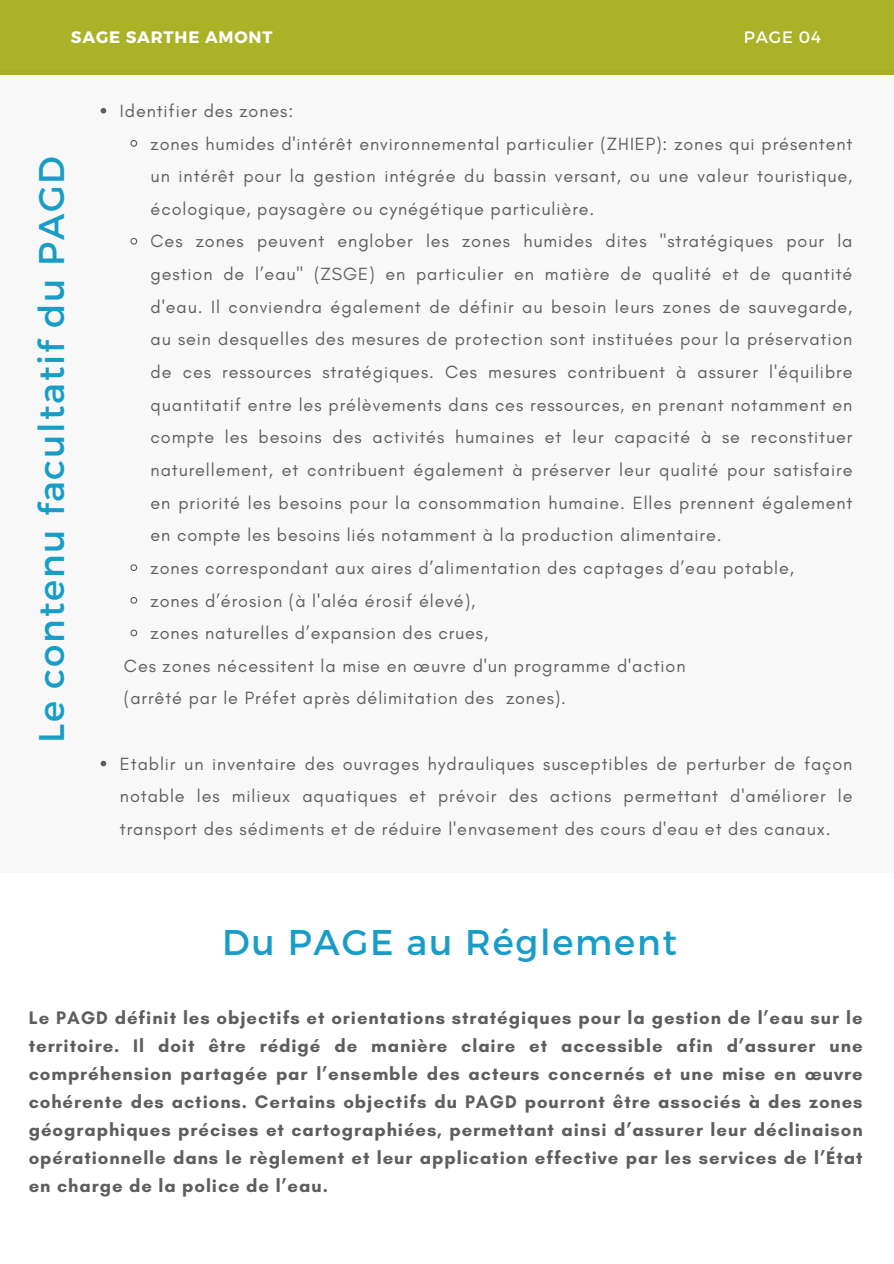
<style>
.page{position:relative;width:894px;height:1264px;background:#fff}
.page>*{position:absolute;margin:0;border:0;box-sizing:border-box;transform-origin:0 0}
.t1{font:35.7px "Montserrat";letter-spacing:.05em;color:#189dc7}
.t2{font:700 18.45px/28.2px "Glacial Indifference";letter-spacing:.05em;color:#5e5e5e;text-align:justify}
.t3{font:18px/32.7px "Glacial Indifference";letter-spacing:.05em;color:#5e5e5e;text-align:justify}
.t4{font:700 16.5px "Montserrat";letter-spacing:.05em;color:#fff}
.t5{font:16.5px "Montserrat";letter-spacing:.05em;color:#fff}
</style>
<div class="page">
<div style="left:0;top:0;width:893px;height:74px;background:#aab327"></div>
<div style="left:0;top:70px;width:893px;height:802px;background:#f8f8f8"></div>
<svg style="left:101px;top:108px;width:5px;height:5px"></svg>
<svg style="left:130px;top:140px;width:8px;height:7px"></svg>
<svg style="left:130px;top:237px;width:8px;height:8px"></svg>
<svg style="left:130px;top:564px;width:8px;height:7px"></svg>
<svg style="left:130px;top:597px;width:8px;height:7px"></svg>
<svg style="left:130px;top:629px;width:8px;height:8px"></svg>
<svg style="left:101px;top:760px;width:5px;height:6px"></svg>
<p class="t4" style="left:71px;top:27px;width:203px">SAGE SARTHE AMONT</p>
<h4 class="t5" style="left:743px;top:27px;width:79px">PAGE 04</h4>
<p class="t1" style="left:28px;top:743px;width:588px;rotate:-90deg">Le contenu facultatif du PAGD</p>
<p class="t3" style="left:120px;top:94px;width:175px">Identifier des zones:</p>
<p class="t3" style="left:150px;top:127px;width:703px">zones humides d'intérêt environnemental particulier (ZHIEP): zones qui présentent un intérêt pour la gestion intégrée du bassin versant, ou une valeur touristique, écologique, paysagère ou cynégétique particulière.</p>
<h1 class="t3" style="left:150px;top:225px;width:703px">Ces zones peuvent englober les zones humides dites "stratégiques pour la gestion de l’eau" (ZSGE) en particulier en matière de qualité et de quantité d'eau. Il conviendra également de définir au besoin leurs zones de sauvegarde, au sein desquelles des mesures de protection sont instituées pour la préservation de ces ressources stratégiques. Ces mesures contribuent à assurer l'équilibre quantitatif entre les prélèvements dans ces ressources, en prenant notamment en compte les besoins des activités humaines et leur capacité à se reconstituer naturellement, et contribuent également à préserver leur qualité pour satisfaire en priorité les besoins pour la consommation humaine. Elles prennent également en compte les besoins liés notamment à la production alimentaire.</h1>
<p class="t3" style="left:150px;top:551px;width:644px">zones correspondant aux aires d’alimentation des captages d’eau potable,</p>
<p class="t3" style="left:150px;top:584px;width:326px">zones d’érosion (à l'aléa érosif élevé),</p>
<p class="t3" style="left:150px;top:616px;width:339px">zones naturelles d’expansion des crues,</p>
<p class="t3" style="left:124px;top:649px;width:563px">Ces zones nécessitent la mise en œuvre d'un programme d'action (arrêté par le Préfet après délimitation des zones).</p>
<p class="t3" style="left:120px;top:747px;width:733px">Etablir un inventaire des ouvrages hydrauliques susceptibles de perturber de façon notable les milieux aquatiques et prévoir des actions permettant d'améliorer le transport des sédiments et de réduire l'envasement des cours d'eau et des canaux.</p>
<p class="t1" style="left:222px;top:918px;width:456px">Du PAGE au Réglement</p>
<h3 class="t2" style="left:29px;top:1003px;width:835px">Le PAGD définit les objectifs et orientations stratégiques pour la gestion de l’eau sur le territoire. Il doit être rédigé de manière claire et accessible afin d’assurer une compréhension partagée par l’ensemble des acteurs concernés et une mise en œuvre cohérente des actions. Certains objectifs du PAGD pourront être associés à des zones géographiques précises et cartographiées, permettant ainsi d’assurer leur déclinaison opérationnelle dans le règlement et leur application effective par les services de l’État en charge de la police de l’eau.</h3>
</div>
